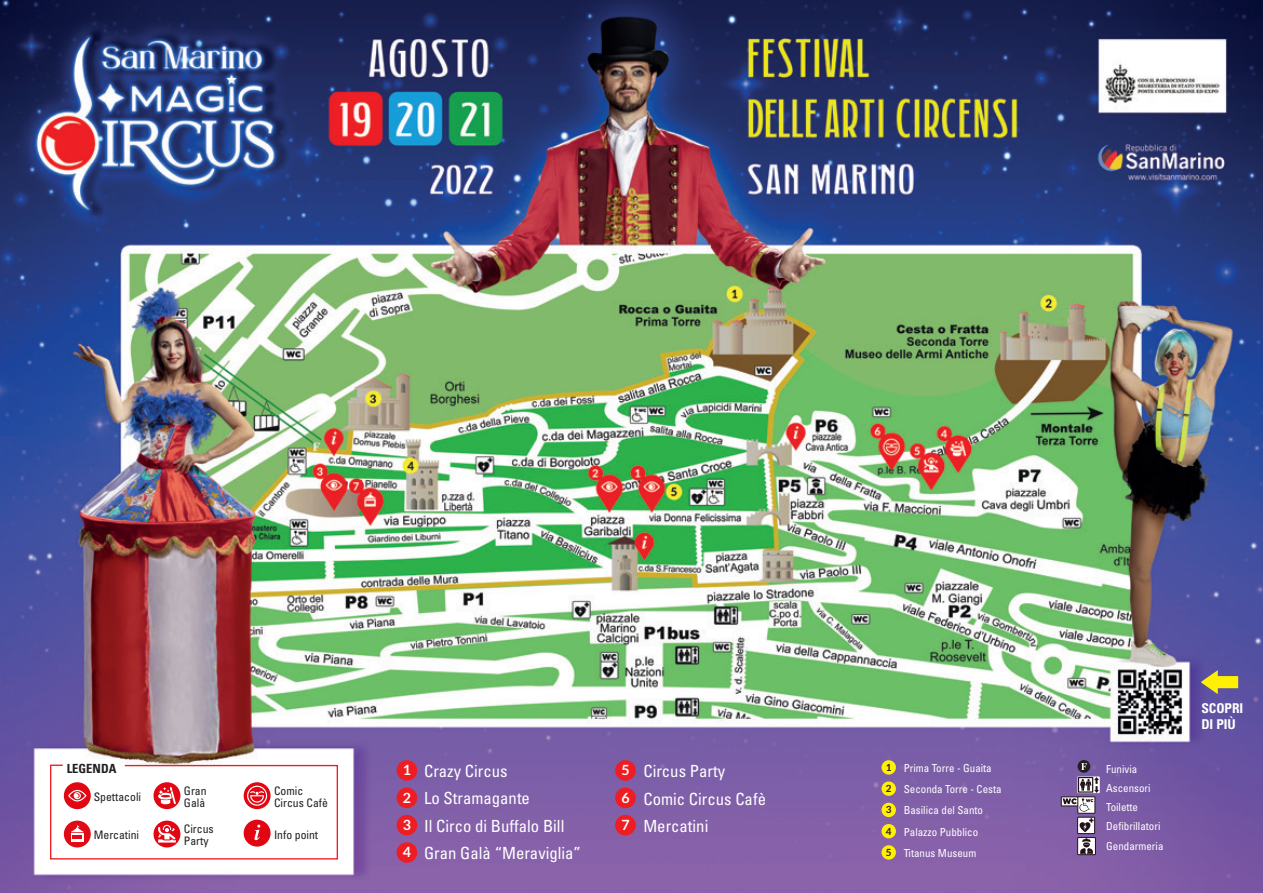
<style>
.page{position:relative;width:1263px;height:893px;background:#fff}
.page>*{position:absolute;margin:0;border:0;box-sizing:border-box;transform-origin:0 0}
.t1{font:condensed 16.65px "Univers";color:#fff}
.t2{font:700 14.1px "Lato";color:#fff}
.t3{font:700 condensed 13.5px "Univers";color:#fff}
.t4{font:700 condensed 12.6px "Univers";color:#231f20}
.t5{font:condensed 11.7px/12px "Univers";color:#231f20}
.t6{font:condensed 10.95px "Univers";color:#fff}
.t7{font:700 9.9px "Lato";color:#231f20}
</style>
<div class="page">
<img style="left:0;top:0;width:1263px;height:893px">
<div style="left:397px;top:760px;width:20px;height:21px;background:#ee1d23;border-radius:50%"></div>
<div style="left:615px;top:760px;width:21px;height:21px;background:#ee1d23;border-radius:50%"></div>
<div style="left:397px;top:787px;width:20px;height:21px;background:#ee1d23;border-radius:50%"></div>
<div style="left:615px;top:787px;width:21px;height:21px;background:#ee1d23;border-radius:50%"></div>
<div style="left:397px;top:815px;width:20px;height:20px;background:#ee1d23;border-radius:50%"></div>
<div style="left:615px;top:815px;width:21px;height:20px;background:#ee1d23;border-radius:50%"></div>
<div style="left:397px;top:842px;width:20px;height:21px;background:#ee1d23;border-radius:50%"></div>
<svg style="left:1077px;top:760px;width:13px;height:13px"></svg>
<svg style="left:1081px;top:763px;width:6px;height:7px"></svg>
<svg style="left:1077px;top:776px;width:23px;height:17px"></svg>
<div style="left:1061px;top:797px;width:17px;height:9px;border:1px solid #221218"></div>
<div style="left:1077px;top:796px;width:18px;height:17px;border:1px solid #221218"></div>
<svg style="left:1062px;top:777px;width:37px;height:35px"></svg>
<div style="left:1077px;top:817px;width:18px;height:17px;border:1px solid #221218"></div>
<svg style="left:1079px;top:818px;width:14px;height:14px"></svg>
<div style="left:1078px;top:837px;width:17px;height:18px;background:#fff"></div>
<div style="left:1077px;top:837px;width:19px;height:18px;border:1px solid #221218"></div>
<svg style="left:1080px;top:838px;width:13px;height:16px"></svg>
<div style="left:881px;top:760px;width:15px;height:15px;background:#fff101;border-radius:50%"></div>
<div style="left:881px;top:781px;width:15px;height:15px;background:#fff101;border-radius:50%"></div>
<div style="left:881px;top:803px;width:15px;height:14px;background:#fff101;border-radius:50%"></div>
<div style="left:881px;top:824px;width:15px;height:14px;background:#fff101;border-radius:50%"></div>
<div style="left:881px;top:845px;width:15px;height:15px;background:#fff101;border-radius:50%"></div>
<svg style="left:49px;top:764px;width:290px;height:96px"></svg>
<div style="left:1217px;top:676px;width:21px;height:12px;background:#fff101"></div>
<svg style="left:1201px;top:670px;width:17px;height:24px"></svg>
<p class="t4" style="left:67px;top:760px;width:51px">LEGENDA</p>
<p class="t5" style="left:94px;top:791px;width:49px">Spettacoli</p>
<p class="t5" style="left:94px;top:828px;width:47px">Mercatini</p>
<p class="t5" style="left:184px;top:785px;width:24px">Gran</p>
<p class="t5" style="left:184px;top:797px;width:23px">Galà</p>
<p class="t5" style="left:274px;top:785px;width:55px">Comic<br>Circus Cafè</p>
<p class="t5" style="left:274px;top:828px;width:46px">Info point</p>
<p class="t5" style="left:184px;top:822px;width:31px">Circus</p>
<p class="t5" style="left:184px;top:834px;width:26px">Party</p>
<p class="t1" style="left:424px;top:760px;width:85px">Crazy Circus</p>
<p class="t1" style="left:424px;top:788px;width:107px">Lo Stramagante</p>
<p class="t1" style="left:424px;top:815px;width:142px">Il Circo di Buffalo Bill</p>
<p class="t1" style="left:424px;top:843px;width:158px">Gran Galà “Meraviglia”</p>
<p class="t2" style="left:403px;top:762px;width:10px">1</p>
<p class="t2" style="left:621px;top:762px;width:10px">5</p>
<p class="t2" style="left:403px;top:789px;width:10px">2</p>
<p class="t2" style="left:621px;top:789px;width:10px">6</p>
<p class="t2" style="left:403px;top:817px;width:10px">3</p>
<p class="t2" style="left:621px;top:817px;width:10px">7</p>
<p class="t2" style="left:403px;top:844px;width:10px">4</p>
<p class="t1" style="left:643px;top:760px;width:83px">Circus Party</p>
<p class="t1" style="left:643px;top:788px;width:124px">Comic Circus Cafè</p>
<p class="t1" style="left:643px;top:816px;width:67px">Mercatini</p>
<p class="t7" style="left:886px;top:761px;width:7px">1</p>
<p class="t6" style="left:904px;top:761px;width:90px">Prima Torre - Guaita</p>
<p class="t7" style="left:886px;top:783px;width:7px">2</p>
<p class="t6" style="left:904px;top:782px;width:99px">Seconda Torre - Cesta</p>
<p class="t7" style="left:886px;top:804px;width:7px">3</p>
<p class="t6" style="left:904px;top:804px;width:81px">Basilica del Santo</p>
<p class="t7" style="left:886px;top:825px;width:7px">4</p>
<p class="t6" style="left:904px;top:825px;width:76px">Palazzo Pubblico</p>
<p class="t7" style="left:886px;top:846px;width:7px">5</p>
<p class="t6" style="left:904px;top:846px;width:74px">Titanus Museum</p>
<p class="t6" style="left:1106px;top:762px;width:33px">Funivia</p>
<p class="t6" style="left:1106px;top:781px;width:46px">Ascensori</p>
<p class="t6" style="left:1106px;top:800px;width:33px">Toilette</p>
<p class="t6" style="left:1106px;top:820px;width:56px">Defibrillatori</p>
<p class="t6" style="left:1106px;top:839px;width:59px">Gendarmeria</p>
<p class="t3" style="left:1201px;top:700px;width:44px">SCOPRI</p>
<p class="t3" style="left:1201px;top:716px;width:36px">DI PIÙ</p>
</div>
